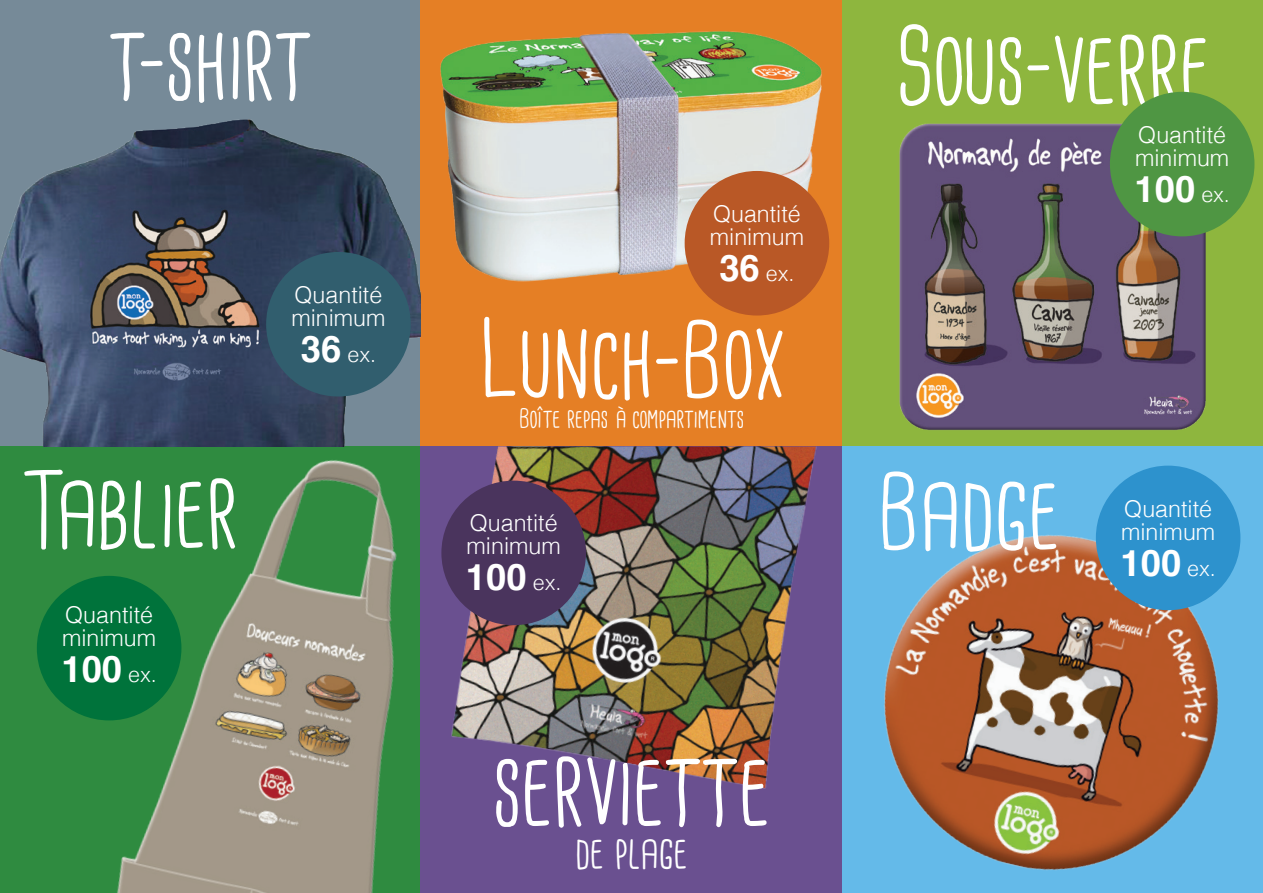
<style>
.page{position:relative;width:1263px;height:893px;background:#fff}
.page>*{position:absolute;margin:0;border:0;box-sizing:border-box;transform-origin:0 0}
.t1{font:106.5px "Cardenio Modern";color:#fff}
.t2{font:46.5px "Cardenio Modern";color:#fff}
.t3{font:700 36.6px "Helvetica";color:#fff}
.t4{font:27px "Cardenio Modern";color:#fff}
.t5{font:300 23.1px/23.1px "Helvetica";color:#fff}
.t6{font:300 21.6px "Helvetica";color:#fff}
.s1{font-weight:300;font-size:21.6px}
.s2{font-weight:700;font-size:36.6px}
</style>
<div class="page">
<div style="left:842px;top:0;width:421px;height:446px;background:#8eb63e"></div>
<img style="left:899px;top:109px;width:321px;height:321px">
<div style="left:0;top:0;width:421px;height:446px;background:#768a98"></div>
<div style="left:421px;top:0;width:421px;height:446px;background:#e57f25"></div>
<div style="left:0;top:446px;width:421px;height:447px;background:#2f8b40"></div>
<div style="left:421px;top:446px;width:421px;height:447px;background:#6a5090"></div>
<img style="left:79px;top:446px;width:342px;height:447px">
<img style="left:0;top:110px;width:421px;height:336px">
<img style="left:451px;top:446px;width:366px;height:343px">
<img style="left:440px;top:31px;width:390px;height:258px">
<div style="left:266px;top:252px;width:145px;height:144px;background:#315e6e;border-radius:50%"></div>
<div style="left:685px;top:171px;width:144px;height:145px;background:#b95826;border-radius:50%"></div>
<div style="left:842px;top:446px;width:421px;height:447px;background:#64bae9"></div>
<img style="left:884px;top:500px;width:357px;height:370px">
<div style="left:1096px;top:466px;width:144px;height:144px;background:#2d92cd;border-radius:50%"></div>
<div style="left:441px;top:481px;width:145px;height:144px;background:#4a345d;border-radius:50%"></div>
<div style="left:37px;top:576px;width:144px;height:144px;background:#00733b;border-radius:50%"></div>
<div style="left:1110px;top:92px;width:144px;height:144px;background:#4f9643;border-radius:50%"></div>
<h1 class="t1" style="left:109px;top:0;width:204px">t-shirt</h1>
<h1 class="t1" style="left:894px;top:4px;width:319px">Sous-verre</h1>
<p class="t5" style="left:1135px;top:121px;width:96px">Quantité minimum</p>
<h3 class="t3" style="left:1134px;top:160px;width:97px">100 <span class="s1">ex.</span></h3>
<p class="t5" style="left:710px;top:201px;width:96px">Quantité minimum</p>
<p class="t6" style="left:719px;top:255px;width:77px"><span class="s2">36</span> ex.</p>
<h1 class="t1" style="left:23px;top:447px;width:216px">Tablier</h1>
<p class="t5" style="left:62px;top:601px;width:96px">Quantité minimum</p>
<h3 class="t3" style="left:61px;top:640px;width:97px">100 <span class="s1">ex.</span></h3>
<p class="t5" style="left:291px;top:282px;width:96px">Quantité minimum</p>
<p class="t6" style="left:301px;top:336px;width:77px"><span class="s2">36</span> ex.</p>
<h1 class="t1" style="left:478px;top:297px;width:309px">Lunch-Box</h1>
<p class="t4" style="left:519px;top:403px;width:226px">Boîte repas à compartiments</p>
<p class="t5" style="left:467px;top:509px;width:96px">Quantité minimum</p>
<h3 class="t3" style="left:466px;top:548px;width:97px">100 <span class="s1">ex.</span></h3>
<h1 class="t1" style="left:493px;top:726px;width:279px">serviette</h1>
<h2 class="t2" style="left:575px;top:825px;width:114px">de plage</h2>
<h1 class="t1" style="left:877px;top:449px;width:184px">Badge</h1>
<p class="t5" style="left:1121px;top:495px;width:96px">Quantité minimum</p>
<h3 class="t3" style="left:1120px;top:534px;width:97px">100 <span class="s1">ex.</span></h3>
</div>
